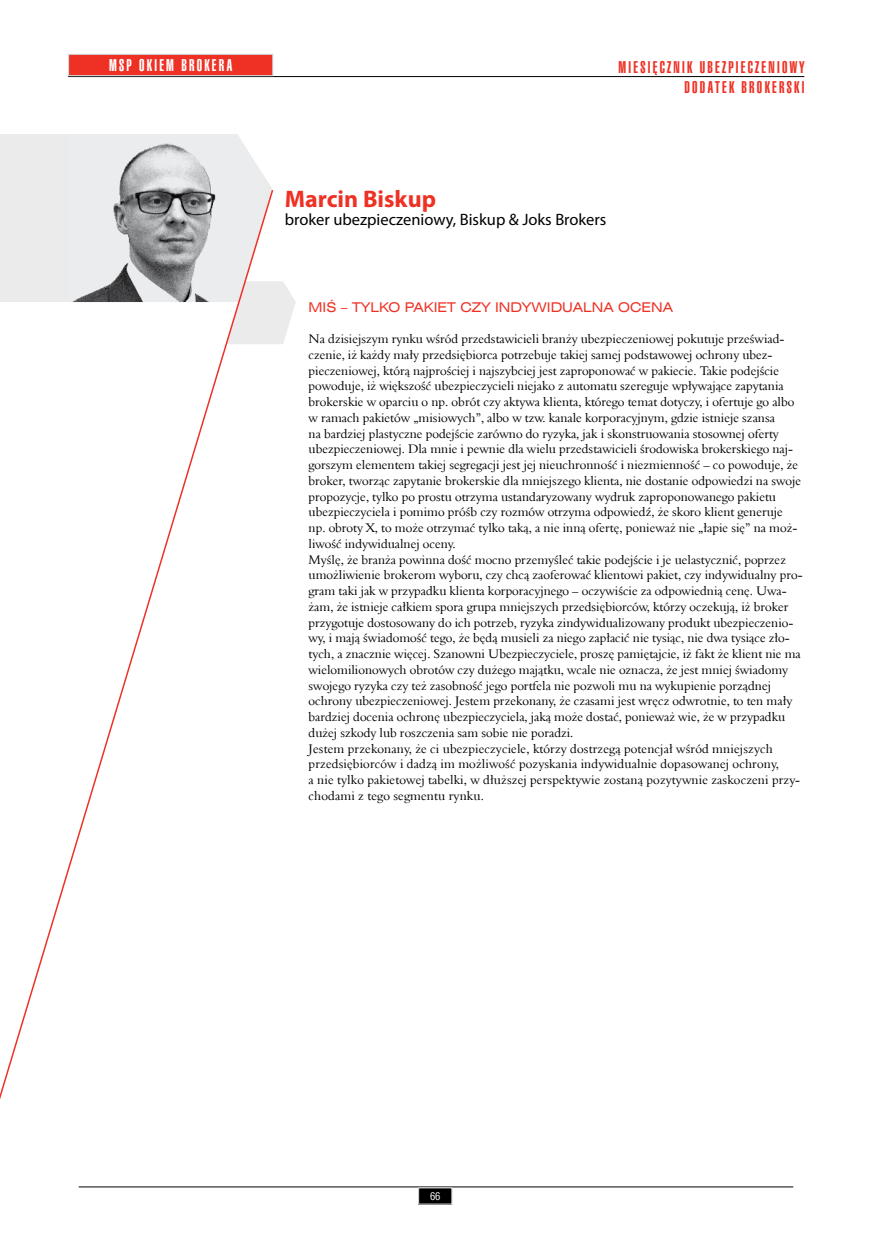
<style>
.page{position:relative;width:872px;height:1255px;background:#fff}
.page>*{position:absolute;margin:0;border:0;box-sizing:border-box;transform-origin:0 0}
.t1{font:700 24px "Myriad Pro";color:#ee3124}
.t2{font:16.5px/19.8px "Swis 911 U Cm EU";letter-spacing:.14em;color:#ee3124}
.t3{font:16.5px "Myriad Pro";color:#000}
.t4{font:16.5px "Swis 911 U Cm EU";letter-spacing:.14em;color:#fff}
.t5{font:13.5px "Swis 721 Ex EU";color:#ee3124}
.t6{font:12.75px/15.8px "Aldine 401 EU";color:#000}
.t7{font:10.5px "Swis 721 Cn EU";color:#fff}
</style>
<div class="page">
<hr style="left:79px;top:1186px;width:714px;height:1px;background:#000">
<div style="left:418px;top:1187px;width:34px;height:16px;background:#000"></div>
<div style="left:418px;top:1187px;width:34px;height:17px;border:1px solid #d1d3d4"></div>
<hr style="left:68px;top:76px;width:736px;height:1px;background:#000">
<div style="left:69px;top:54px;width:204px;height:22px;background:#ee3124"></div>
<div style="left:68px;top:54px;width:205px;height:22px;border:1px solid #d1d3d4"></div>
<svg style="left:0;top:134px;width:271px;height:54px;fill:#ebebec"></svg>
<img style="left:68px;top:134px;width:194px;height:54px">
<svg style="left:274px;top:281px;width:22px;height:63px"></svg>
<svg style="left:0;top:188px;width:274px;height:912px"></svg>
<p class="t4" style="left:109px;top:56px;width:38px">MSP OKIEM</p>
<p class="t4" style="left:181px;top:56px;width:52px">BROKERA</p>
<p class="t2" style="left:684px;top:58px;width:121px;text-indent:-66px">MIESIĘCZNIK UBEZPIECZENIOWY<br>DODATEK BROKERSKI</p>
<h1 class="t1" style="left:285px;top:183px;width:153px">Marcin Biskup</h1>
<p class="t3" style="left:285px;top:210px;width:323px">broker ubezpieczeniowy, Biskup &amp; Joks Brokers</p>
<p class="t5" style="left:308px;top:299px;width:10px">MIŚ</p>
<p class="t5" style="left:341px;top:299px;width:334px">– tylko pakiet czy indywidualna ocena</p>
<p class="t6" style="left:308px;top:331px;width:495px">Na dzisiejszym rynku wśród przedstawicieli branży ubezpieczeniowej pokutuje przeświad&shy;czenie, iż każdy mały przedsiębiorca potrzebuje takiej samej podstawowej ochrony ubez&shy;pieczeniowej, którą najprościej i najszybciej jest zaproponować w pakiecie. Takie podejście powoduje, iż większość ubezpieczycieli niejako z automatu szereguje wpływające zapytania brokerskie w oparciu o np. obrót czy aktywa klienta, którego temat dotyczy, i ofertuje go albo w ramach pakietów „misiowych”, albo w tzw. kanale korporacyjnym, gdzie istnieje szansa<br>na bardziej plastyczne podejście zarówno do ryzyka, jak i skonstruowania stosownej oferty ubezpieczeniowej. Dla mnie i pewnie dla wielu przedstawicieli środowiska brokerskiego naj&shy;gorszym elementem takiej segregacji jest jej nieuchronność i niezmienność – co powoduje, że broker, tworząc zapytanie brokerskie dla mniejszego klienta, nie dostanie odpowiedzi na swoje propozycje, tylko po prostu otrzyma ustandaryzowany wydruk zaproponowanego pakietu ubezpieczyciela i pomimo próśb czy rozmów otrzyma odpowiedź, że skoro klient generuje np. obroty X, to może otrzymać tylko taką, a nie inną ofertę, ponieważ nie „łapie się” na moż&shy;liwość indywidualnej oceny.<br>Myślę, że branża powinna dość mocno przemyśleć takie podejście i je uelastycznić, poprzez umożliwienie brokerom wyboru, czy chcą zaoferować klientowi pakiet, czy indywidualny pro&shy;gram taki jak w przypadku klienta korporacyjnego – oczywiście za odpowiednią cenę. Uwa&shy;żam, że istnieje całkiem spora grupa mniejszych przedsiębiorców, którzy oczekują, iż broker przygotuje dostosowany do ich potrzeb, ryzyka zindywidualizowany produkt ubezpieczenio&shy;wy, i mają świadomość tego, że będą musieli za niego zapłacić nie tysiąc, nie dwa tysiące zło&shy;tych, a znacznie więcej. Szanowni Ubezpieczyciele, proszę pamiętajcie, iż fakt że klient nie ma wielomilionowych obrotów czy dużego majątku, wcale nie oznacza, że jest mniej świadomy swojego ryzyka czy też zasobność jego portfela nie pozwoli mu na wykupienie porządnej ochrony ubezpieczeniowej. Jestem przekonany, że czasami jest wręcz odwrotnie, to ten mały bardziej docenia ochronę ubezpieczyciela, jaką może dostać, ponieważ wie, że w przypadku dużej szkody lub roszczenia sam sobie nie poradzi.<br>Jestem przekonany, że ci ubezpieczyciele, którzy dostrzegą potencjał wśród mniejszych przedsiębiorców i dadzą im możliwość pozyskania indywidualnie dopasowanej ochrony,<br>a nie tylko pakietowej tabelki, w dłuższej perspektywie zostaną pozytywnie zaskoczeni przy&shy;chodami z tego segmentu rynku.</p>
<p class="t7" style="left:430px;top:1189px;width:12px">66</p>
</div>
